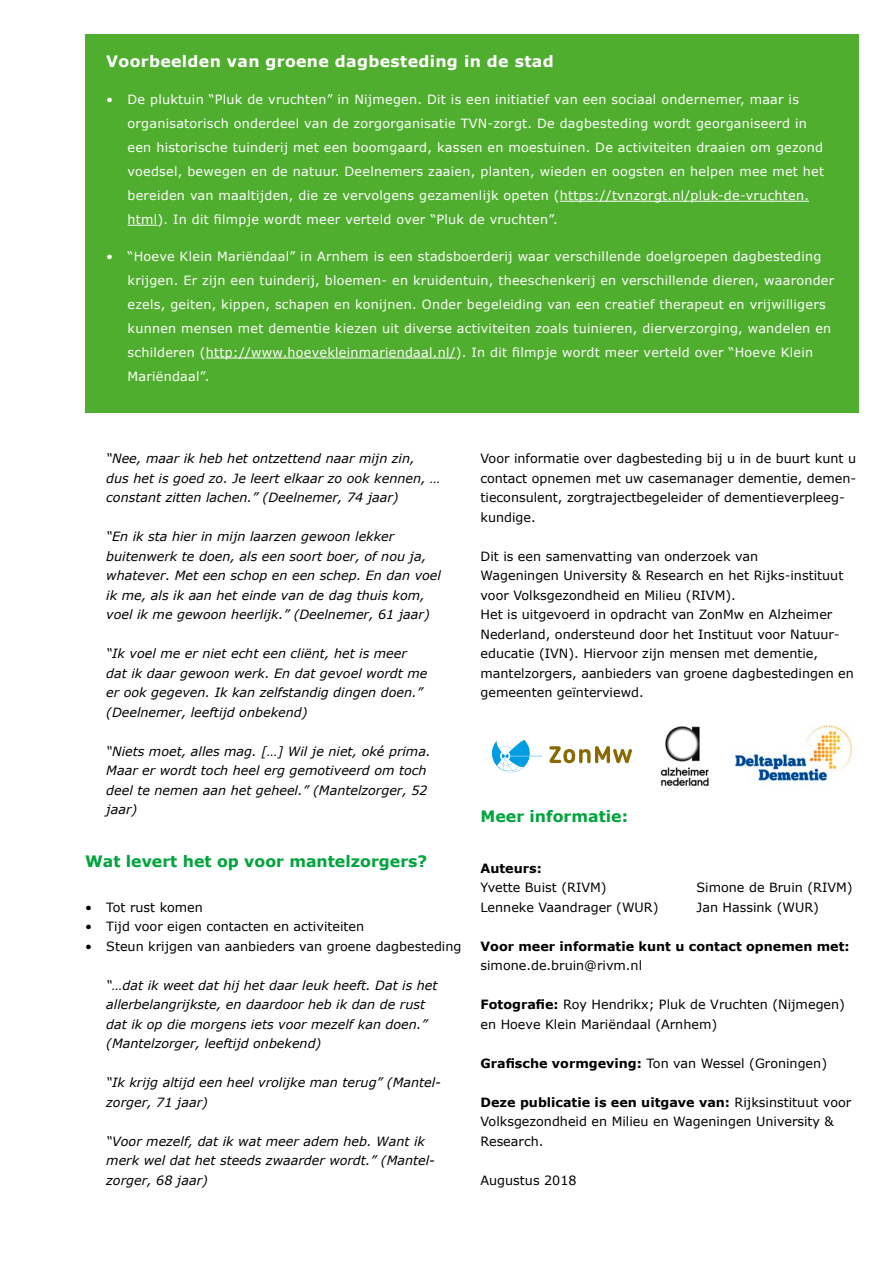
<style>
.page{position:relative;width:893px;height:1263px;background:#fff}
.page>*{position:absolute;margin:0;border:0;box-sizing:border-box;transform-origin:0 0}
.t1{font:700 15.75px "Verdana";color:#00a43c}
.t2{font:700 15.75px "Verdana";letter-spacing:.02em;color:#fff}
.t3{font:12.75px/24px "Verdana";letter-spacing:.02em;color:#fff}
.t4{font:12.75px/19.5px "Verdana";color:#000}
.t5{font:italic 12.75px/19.5px "Verdana";color:#000}
.t6{font:700 12.75px "Verdana";color:#000}
.s1{font-weight:700}
</style>
<div class="page">
<div style="left:85px;top:34px;width:774px;height:378px;background:#50ae2e"></div>
<hr style="left:560px;top:201px;width:249px;height:1px;background:#fff">
<hr style="left:128px;top:225px;width:30px;height:1px;background:#fff">
<hr style="left:206px;top:358px;width:250px;height:1px;background:#fff">
<img style="left:660px;top:726px;width:49px;height:60px">
<img style="left:734px;top:725px;width:119px;height:57px">
<svg style="left:549px;top:746px;width:83px;height:17px"></svg>
<svg style="left:492px;top:740px;width:50px;height:33px"></svg>
<p class="t2" style="left:106px;top:52px;width:449px">Voorbeelden van groene dagbesteding in de stad</p>
<p class="t3" style="left:128px;top:87px;width:698px;text-indent:-21px">• De pluktuin “Pluk de vruchten” in Nijmegen. Dit is een initiatief van een sociaal ondernemer, maar is organisatorisch onderdeel van de zorgorganisatie TVN-zorgt. De dagbesteding wordt georganiseerd in een historische tuinderij met een boomgaard, kassen en moestuinen. De activiteiten draaien om gezond voedsel, bewegen en de natuur. Deelnemers zaaien, planten, wieden en oogsten en helpen mee met het bereiden van maaltijden, die ze vervolgens gezamenlijk opeten (https://tvnzorgt.nl/pluk-de-vruchten. html). In dit filmpje wordt meer verteld over “Pluk de vruchten”.</p>
<p class="t3" style="left:128px;top:244px;width:708px;text-indent:-21px">• “Hoeve Klein Mariëndaal” in Arnhem is een stadsboerderij waar verschillende doelgroepen dagbesteding krijgen. Er zijn een tuinderij, bloemen- en kruidentuin, theeschenkerij en verschillende dieren, waaronder ezels, geiten, kippen, schapen en konijnen. Onder begeleiding van een creatief therapeut en vrijwilligers kunnen mensen met dementie kiezen uit diverse activiteiten zoals tuinieren, dierverzorging, wandelen en schilderen (http://www.hoevekleinmariendaal.nl/). In dit filmpje wordt meer verteld over “Hoeve Klein Mariëndaal”.</p>
<p class="t5" style="left:106px;top:448px;width:336px">“Nee, maar ik heb het ontzettend naar mijn zin,<br>dus het is goed zo. Je leert elkaar zo ook kennen, … constant zitten lachen.” (Deelnemer, 74 jaar)</p>
<p class="t5" style="left:106px;top:526px;width:336px">“En ik sta hier in mijn laarzen gewoon lekker buitenwerk te doen, als een soort boer, of nou ja, whatever. Met een schop en een schep. En dan voel ik me, als ik aan het einde van de dag thuis kom, voel ik me gewoon heerlijk.” (Deelnemer, 61 jaar)</p>
<p class="t5" style="left:106px;top:643px;width:323px">“Ik voel me er niet echt een cliënt, het is meer dat ik daar gewoon werk. En dat gevoel wordt me er ook gegeven. Ik kan zelfstandig dingen doen.” (Deelnemer, leeftijd onbekend)</p>
<p class="t5" style="left:106px;top:741px;width:326px">“Niets moet, alles mag. […] Wil je niet, oké prima.<br>Maar er wordt toch heel erg gemotiveerd om toch deel te nemen aan het geheel.” (Mantelzorger, 52 jaar)</p>
<p class="t1" style="left:85px;top:851px;width:344px">Wat levert het op voor mantelzorgers?</p>
<p class="t4" style="left:85px;top:897px;width:119px">• Tot rust komen</p>
<p class="t4" style="left:85px;top:916px;width:281px">• Tijd voor eigen contacten en activiteiten</p>
<p class="t4" style="left:85px;top:936px;width:378px">• Steun krijgen van aanbieders van groene dagbesteding</p>
<p class="t5" style="left:106px;top:975px;width:333px">“…dat ik weet dat hij het daar leuk heeft. Dat is het allerbelangrijkste, en daardoor heb ik dan de rust dat ik op die morgens iets voor mezelf kan doen.” (Mantelzorger, leeftijd onbekend)</p>
<p class="t5" style="left:106px;top:1072px;width:336px">“Ik krijg altijd een heel vrolijke man terug” (Mantel&shy;zorger, 71 jaar)</p>
<p class="t5" style="left:106px;top:1131px;width:330px">“Voor mezelf, dat ik wat meer adem heb. Want ik merk wel dat het steeds zwaarder wordt.” (Mantel&shy;zorger, 68 jaar)</p>
<p class="t4" style="left:480px;top:448px;width:377px">Voor informatie over dagbesteding bij u in de buurt kunt u contact opnemen met uw casemanager dementie, demen&shy;tieconsulent, zorgtrajectbegeleider of dementieverpleeg&shy;kundige.</p>
<p class="t4" style="left:480px;top:546px;width:375px">Dit is een samenvatting van onderzoek van<br>Wageningen University &amp; Research en het Rijks-instituut voor Volksgezondheid en Milieu (RIVM).<br>Het is uitgevoerd in opdracht van ZonMw en Alzheimer Nederland, ondersteund door het Instituut voor Natuur&shy;educatie (IVN). Hiervoor zijn mensen met dementie, mantelzorgers, aanbieders van groene dagbestedingen en gemeenten geïnterviewd.</p>
<p class="t1" style="left:480px;top:806px;width:149px">Meer informatie:</p>
<p class="t6" style="left:480px;top:860px;width:63px">Auteurs:</p>
<p class="t4" style="left:480px;top:877px;width:128px">Yvette Buist (RIVM)</p>
<p class="t4" style="left:696px;top:877px;width:158px">Simone de Bruin (RIVM)</p>
<p class="t4" style="left:480px;top:897px;width:180px">Lenneke Vaandrager (WUR)</p>
<p class="t4" style="left:696px;top:897px;width:124px">Jan Hassink (WUR)</p>
<p class="t6" style="left:480px;top:938px;width:371px">Voor meer informatie kunt u contact opnemen met:</p>
<p class="t4" style="left:480px;top:955px;width:163px">simone.de.bruin@rivm.nl</p>
<p class="t4" style="left:480px;top:994px;width:366px"><span class="s1">Fotografie:</span> Roy Hendrikx; Pluk de Vruchten (Nijmegen) en Hoeve Klein Mariëndaal (Arnhem)</p>
<p class="t4" style="left:480px;top:1053px;width:348px"><span class="s1">Grafische vormgeving:</span> Ton van Wessel (Groningen)</p>
<p class="t4" style="left:480px;top:1092px;width:372px"><span class="s1">Deze publicatie is een uitgave van:</span> Rijksinstituut voor<br>Volksgezondheid en Milieu en Wageningen University &amp;<br>Research.</p>
<p class="t4" style="left:480px;top:1170px;width:98px">Augustus 2018</p>
</div>
